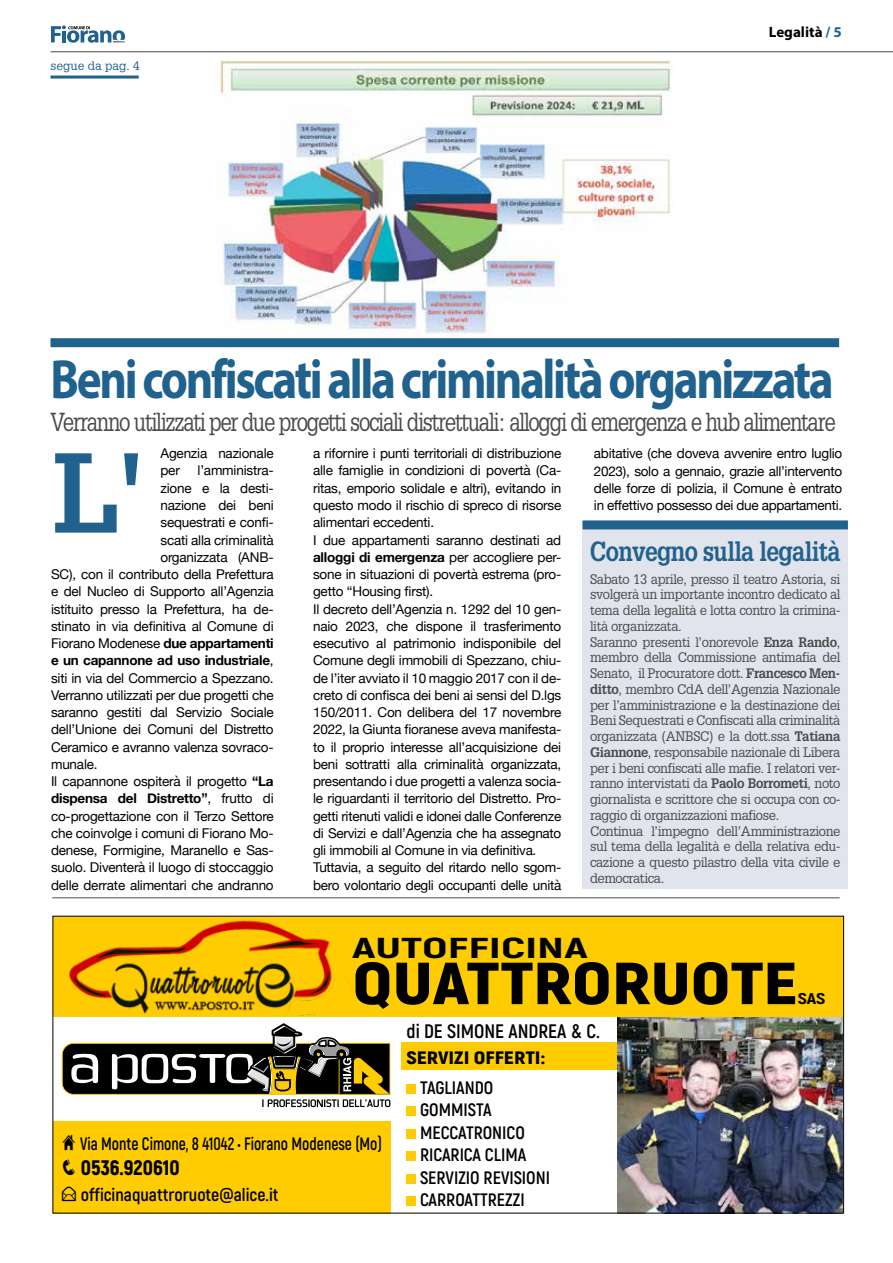
<style>
.page{position:relative;width:893px;height:1263px;background:#fff}
.page>*{position:absolute;margin:0;border:0;box-sizing:border-box;transform-origin:0 0}
.t1{font:700 110.7px "Glypha";color:#20628d}
.t2{font:900 59.25px "Akrobat";color:#000;scale:1.25 1}
.t3{font:700 55.5px "Myriad Pro";letter-spacing:-.05em;color:#20628d;scale:.85 1}
.t4{font:800 28.8px "Akrobat";color:#000;scale:1.67 1}
.t5{font:700 27px "Glypha";letter-spacing:-.03em;color:#20628d;scale:.85 1}
.t6{font:25.5px "Glypha";letter-spacing:-.06em;color:#4b4b4d;scale:.8 1}
.t7{font:900 21px "Akrobat";color:#000}
.t8{font:700 19.5px "Akrobat";color:#000}
.t9{font:700 18px/22.5px "Akrobat";color:#000}
.t10{font:700 18px "Akrobat";color:#000;scale:.87 1}
.t11{font:900 18px "Akrobat";color:#000;scale:1.2 1}
.t12{font:800 15.6px "Akrobat";color:#000;scale:1.25 1}
.t13{font:700 15px "Myriad Pro";color:#000}
.t14{font:13.5px/17.2px "Helvetica Neue";letter-spacing:-.015em;color:#000}
.t15{font:13.5px/15.8px "Glypha";letter-spacing:-.03em;color:#4b4b4d;scale:.96 1}
.t16{font:700 13.5px "Helvetica Neue";letter-spacing:-.015em;color:#000}
.t17{font:12px "Glypha";color:#20628d}
.s1{color:#20628d}
.s2{font-weight:700}
.s3{font-weight:400}
</style>
<div class="page">
<svg style="left:51px;top:26px;width:74px;height:17px"></svg>
<div style="left:583px;top:521px;width:265px;height:368px;background:#e1e4ec"></div>
<hr style="left:50px;top:52px;width:843px;height:1px;background:#4b4b4d">
<hr style="left:52px;top:897px;width:788px;height:1px;background:#4b4b4d">
<img style="left:218px;top:60px;width:454px;height:274px">
<div style="left:583px;top:520px;width:265px;height:9px;background:#20628d"></div>
<div style="left:50px;top:338px;width:789px;height:9px;background:#20628d"></div>
<hr style="left:50px;top:76px;width:89px;height:3px;background:#20628d">
<img style="left:617px;top:1017px;width:225px;height:194px">
<div style="left:53px;top:916px;width:791px;height:101px;background:#fecc00"></div>
<div style="left:401px;top:1043px;width:216px;height:27px;background:#fecc00"></div>
<div style="left:53px;top:1120px;width:337px;height:93px;background:#fecc00"></div>
<div style="left:407px;top:1084px;width:9px;height:10px;background:#fecc00"></div>
<div style="left:407px;top:1106px;width:9px;height:10px;background:#fecc00"></div>
<div style="left:407px;top:1129px;width:9px;height:10px;background:#fecc00"></div>
<div style="left:407px;top:1151px;width:9px;height:10px;background:#fecc00"></div>
<div style="left:407px;top:1174px;width:9px;height:10px;background:#fecc00"></div>
<div style="left:407px;top:1196px;width:9px;height:10px;background:#fecc00"></div>
<svg style="left:62px;top:1023px;width:328px;height:84px"></svg>
<img style="left:69px;top:920px;width:283px;height:96px">
<p class="t17" style="left:50px;top:58px;width:91px">segue da pag. 4</p>
<p class="t13" style="left:769px;top:22px;width:75px">Legalità <span class="s1">/ 5</span></p>
<h3 class="t3" style="left:50px;top:343px;width:923px">Beni confiscati alla criminalità organizzata</h3>
<h3 class="t6" style="left:50px;top:407px;width:983px">Verranno utilizzati per due progetti sociali distrettuali: alloggi di emergenza e hub alimentare</h3>
<p class="t14" style="left:161px;top:446px;width:115px">Agenzia nazionale per</p>
<h1 class="t1" style="left:53px;top:425px;width:91px">L'</h1>
<p class="t14" style="left:313px;top:446px;width:250px">a rifornire i punti territoriali di distribuzione alle famiglie in condizioni di povertà (Ca&shy;ritas, emporio solidale e altri), evitando in questo modo il rischio di spreco di risorse alimentari eccedenti.<br>I due appartamenti saranno destinati ad <span class="s2">alloggi di emergenza</span> per accogliere per&shy;sone in situazioni di povertà estrema (pro&shy;getto “Housing first).<br>Il decreto dell’Agenzia n. 1292 del 10 gen&shy;naio 2023, che dispone il trasferimento esecutivo al patrimonio indisponibile del Comune degli immobili di Spezzano, chiu&shy;de l’iter avviato il 10 maggio 2017 con il de&shy;creto di confisca dei beni ai sensi del D.lgs 150/2011. Con delibera del 17 novembre 2022, la Giunta fioranese aveva manifesta&shy;to il proprio interesse all’acquisizione dei beni sottratti alla criminalità organizzata, presentando i due progetti a valenza socia&shy;le riguardanti il territorio del Distretto. Pro&shy;getti ritenuti validi e idonei dalle Conferenze di Servizi e dall’Agenzia che ha assegnato gli immobili al Comune in via definitiva.<br>Tuttavia, a seguito del ritardo nello sgom&shy;bero volontario degli occupanti delle unità</p>
<p class="t14" style="left:594px;top:446px;width:250px;text-align:justify">abitative (che doveva avvenire entro luglio 2023), solo a gennaio, grazie all’intervento delle forze di polizia, il Comune è entrato in effettivo possesso dei due appartamenti.</p>
<p class="t14" style="left:198px;top:463px;width:78px">l’amministra-</p>
<p class="t14" style="left:161px;top:480px;width:115px">zione e la desti-</p>
<p class="t14" style="left:161px;top:497px;width:115px">nazione dei beni</p>
<p class="t14" style="left:161px;top:515px;width:115px">sequestrati e confi-</p>
<p class="t14" style="left:161px;top:532px;width:115px">scati alla criminalità</p>
<p class="t14" style="left:161px;top:549px;width:115px">organizzata (ANB-</p>
<p class="t14" style="left:51px;top:566px;width:224px">SC), con il contributo della Prefettura</p>
<p class="t14" style="left:51px;top:584px;width:224px">e del Nucleo di Supporto all’Agenzia</p>
<p class="t14" style="left:51px;top:601px;width:224px">istituito presso la Prefettura, ha de-</p>
<p class="t14" style="left:51px;top:618px;width:224px">stinato in via definitiva al Comune di</p>
<p class="t14" style="left:51px;top:635px;width:224px">Fiorano Modenese <span class="s2">due appartamenti</span></p>
<p class="t16" style="left:51px;top:650px;width:224px">e un capannone ad uso industriale<span class="s3">,</span></p>
<p class="t14" style="left:51px;top:670px;width:224px">siti in via del Commercio a Spezzano.</p>
<p class="t14" style="left:51px;top:687px;width:224px">Verranno utilizzati per due progetti che</p>
<p class="t14" style="left:51px;top:704px;width:224px">saranno gestiti dal Servizio Sociale</p>
<p class="t14" style="left:51px;top:722px;width:224px">dell’Unione dei Comuni del Distretto</p>
<p class="t14" style="left:51px;top:739px;width:224px">Ceramico e avranno valenza sovraco-</p>
<p class="t14" style="left:51px;top:756px;width:48px">munale.</p>
<p class="t14" style="left:51px;top:773px;width:224px">Il capannone ospiterà il progetto <span class="s2">“La</span></p>
<p class="t16" style="left:51px;top:788px;width:224px">dispensa del Distretto”<span class="s3">, frutto di</span></p>
<p class="t14" style="left:51px;top:808px;width:224px">co-progettazione con il Terzo Settore</p>
<p class="t14" style="left:51px;top:825px;width:224px">che coinvolge i comuni di Fiorano Mo-</p>
<p class="t14" style="left:51px;top:842px;width:224px">denese, Formigine, Maranello e Sas-</p>
<p class="t14" style="left:51px;top:860px;width:224px">suolo. Diventerà il luogo di stoccaggio</p>
<p class="t14" style="left:51px;top:877px;width:224px">delle derrate alimentari che andranno</p>
<h3 class="t5" style="left:590px;top:535px;width:296px">Convegno sulla legalità</h3>
<p class="t15" style="left:590px;top:571px;width:262px">Sabato 13 aprile, presso il teatro Astoria, si svolgerà un importante incontro dedicato al tema della legalità e lotta contro la crimina&shy;lità organizzata.<br>Saranno presenti l’onorevole <span class="s2">Enza Rando</span>, membro della Commissione antimafia del Senato, il Procuratore dott. <span class="s2">Francesco Men&shy;ditto</span>, membro CdA dell’Agenzia Nazionale per l’amministrazione e la destinazione dei Beni Sequestrati e Confiscati alla criminalità organizzata (ANBSC) e la dott.ssa <span class="s2">Tatiana Giannone</span>, responsabile nazionale di Libera per i beni confiscati alle mafie. I relatori ver&shy;ranno intervistati da <span class="s2">Paolo Borrometi</span>, noto giornalista e scrittore che si occupa con co&shy;raggio di organizzazioni mafiose.<br>Continua l’impegno dell’Amministrazione sul tema della legalità e della relativa edu&shy;cazione a questo pilastro della vita civile e democratica.</p>
<h3 class="t4" style="left:352px;top:929px;width:143px">AUTOFFICINA</h3>
<h2 class="t2" style="left:352px;top:945px;width:358px">QUATTRORUOTE</h2>
<p class="t12" style="left:798px;top:989px;width:24px">SAS</p>
<h3 class="t10" style="left:61px;top:1132px;width:370px">★ Via Monte Cimone, 8 41042 • Fiorano Modenese (Mo)</h3>
<h3 class="t7" style="left:61px;top:1154px;width:120px">❑ 0536.920610</h3>
<h3 class="t9" style="left:81px;top:1183px;width:199px">officinaquattroruote@alice.it</h3>
<h3 class="t8" style="left:407px;top:1019px;width:195px">di DE SIMONE ANDREA &amp; C.</h3>
<h3 class="t11" style="left:407px;top:1046px;width:117px">SERVIZI OFFERTI:</h3>
<h3 class="t9" style="left:420px;top:1076px;width:131px">TAGLIANDO<br>GOMMISTA<br>MECCATRONICO<br>RICARICA CLIMA<br>SERVIZIO REVISIONI<br>CARROATTREZZI</h3>
</div>
